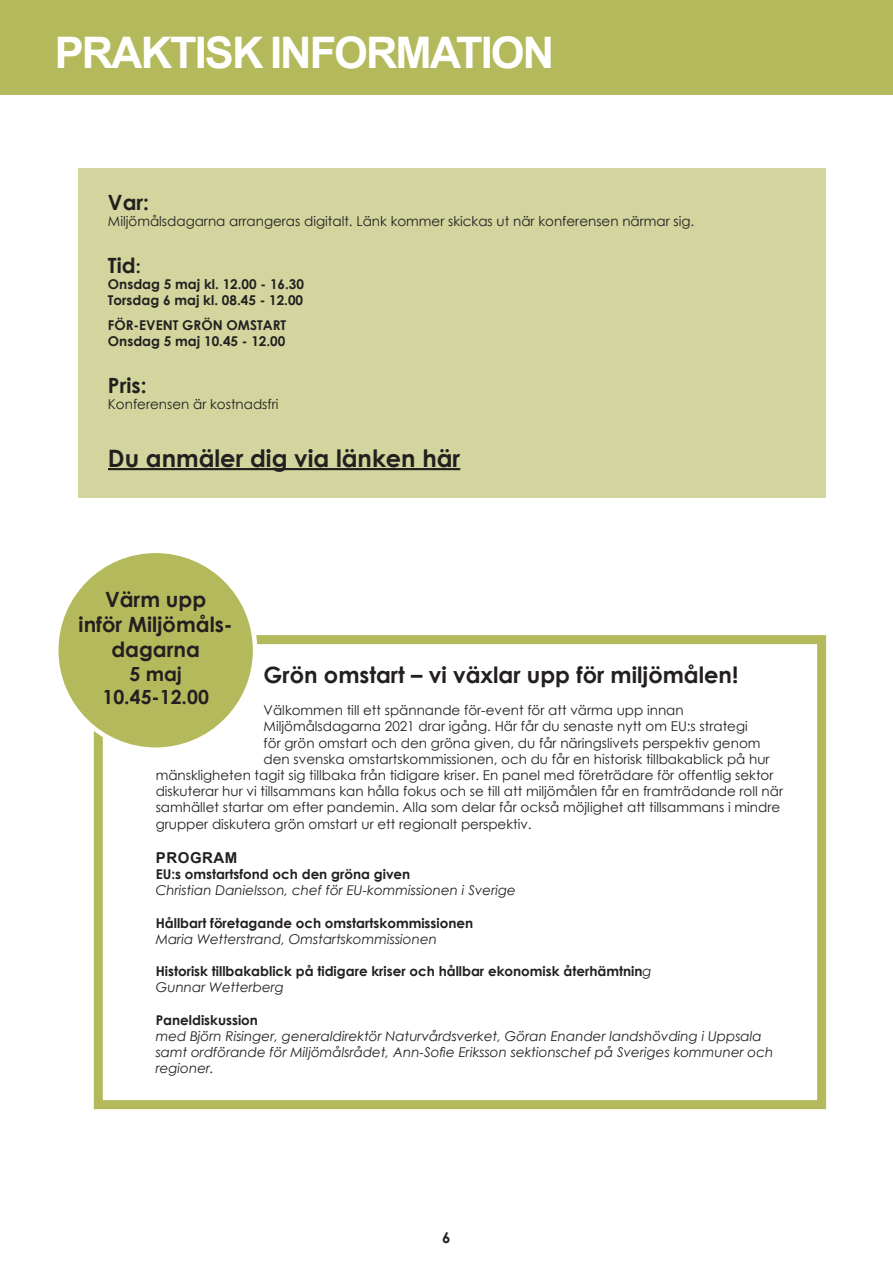
<style>
.page{position:relative;width:893px;height:1263px;background:#fff}
.page>*{position:absolute;margin:0;border:0;box-sizing:border-box;transform-origin:0 0}
.t1{font:700 43.5px "Arial";letter-spacing:-.045em;color:#fff}
.t2{font:700 24px "Century Gothic";color:#231f20}
.t3{font:700 22.5px "Century Gothic";color:#231f20}
.t4{font:700 21px/25.2px "Century Gothic";color:#231f20;text-align:center}
.t5{font:700 19.5px "Century Gothic";color:#231f20}
.t6{font:700 15px "Arial";letter-spacing:.035em;color:#231f20}
.t7{font:700 15px "Century Gothic";color:#231f20}
.t8{font:13.5px "Century Gothic";color:#231f20}
.t9{font:italic 13.5px/16.2px "Century Gothic";color:#231f20}
.t10{font:700 13.5px/16.2px "Century Gothic";color:#231f20}
.s1{font-size:18px}
.s2{font-weight:400;font-style:italic}
</style>
<div class="page">
<div style="left:0;top:0;width:893px;height:95px;background:#b4ba5c"></div>
<hr style="left:892px;top:0;width:1px;height:549px;background:#b4ba5c">
<div style="left:78px;top:168px;width:748px;height:329px;background:#d2d59d"></div>
<div style="left:94px;top:635px;width:732px;height:474px;border:9px solid #b4ba5c"></div>
<hr style="left:108px;top:468px;width:352px;height:2px;background:#231f20">
<div style="left:56px;top:551px;width:199px;height:199px;background:#b4ba5c;border-radius:50%"></div>
<div style="left:54px;top:549px;width:203px;height:203px;border:4px solid #fff;border-radius:50%"></div>
<p class="t1" style="left:55px;top:22px;width:501px">PRAKTISK INFORMATION</p>
<p class="t4" style="left:108px;top:189px;width:43px">Var:</p>
<p class="t8" style="left:108px;top:212px;width:588px">Miljömålsdagarna arrangeras digitalt. Länk kommer skickas ut när konferensen närmar sig.</p>
<p class="t4" style="left:108px;top:252px;width:34px">Tid<span class="s1">:</span></p>
<p class="t10" style="left:108px;top:276px;width:198px">Onsdag 5 maj kl. 12.00 - 16.30</p>
<p class="t10" style="left:108px;top:292px;width:197px">Torsdag 6 maj kl. 08.45 - 12.00</p>
<p class="t10" style="left:108px;top:316px;width:180px">FÖR-EVENT GRÖN OMSTART<br>Onsdag 5 maj 10.45 - 12.00</p>
<p class="t4" style="left:108px;top:372px;width:40px">Pris:</p>
<p class="t8" style="left:108px;top:395px;width:172px">Konferensen är kostnadsfri</p>
<p class="t2" style="left:108px;top:440px;width:354px">Du anmäler dig via länken här</p>
<p class="t4" style="left:105px;top:586px;width:103px">Värm upp</p>
<p class="t4" style="left:79px;top:611px;width:156px">inför Miljömåls&shy;dagarna</p>
<p class="t5" style="left:129px;top:659px;width:54px">5 maj</p>
<p class="t5" style="left:102px;top:682px;width:108px">10.45-12.00</p>
<p class="t3" style="left:264px;top:657px;width:476px">Grön omstart – vi växlar upp för miljömålen!</p>
<p class="t8" style="left:264px;top:701px;width:422px">Välkommen till ett spännande för-event för att värma upp innan</p>
<p class="t8" style="left:264px;top:717px;width:486px">Miljömålsdagarna 2021 drar igång. Här får du senaste nytt om EU:s strategi</p>
<p class="t8" style="left:264px;top:733px;width:498px">för grön omstart och den gröna given, du får näringslivets perspektiv genom</p>
<p class="t8" style="left:264px;top:749px;width:508px">den svenska omstartskommissionen, och du får en historisk tillbakablick på hur</p>
<p class="t8" style="left:156px;top:766px;width:619px">mänskligheten tagit sig tillbaka från tidigare kriser. En panel med företrädare för offentlig sektor</p>
<p class="t8" style="left:156px;top:782px;width:629px">diskuterar hur vi tillsammans kan hålla fokus och se till att miljömålen får en framträdande roll när</p>
<p class="t8" style="left:156px;top:798px;width:626px">samhället startar om efter pandemin. Alla som delar får också möjlighet att tillsammans i mindre</p>
<p class="t8" style="left:156px;top:814px;width:377px">grupper diskutera grön omstart ur ett regionalt perspektiv.</p>
<p class="t6" style="left:156px;top:847px;width:83px">PROGRAM</p>
<p class="t10" style="left:156px;top:865px;width:256px">EU:s omstartsfond och den gröna given</p>
<p class="t9" style="left:156px;top:882px;width:362px">Christian Danielsson, chef för EU-kommissionen i Sverige</p>
<p class="t10" style="left:156px;top:914px;width:319px">Hållbart företagande och omstartskommissionen</p>
<p class="t9" style="left:156px;top:931px;width:283px">Maria Wetterstrand, Omstartskommissionen</p>
<p class="t10" style="left:156px;top:962px;width:497px">Historisk tillbakablick på tidigare kriser och hållbar ekonomisk återhämtnin<span class="s2">g</span></p>
<p class="t9" style="left:156px;top:979px;width:130px">Gunnar Wetterberg</p>
<p class="t10" style="left:156px;top:1011px;width:104px">Paneldiskussion</p>
<p class="t9" style="left:156px;top:1028px;width:619px">med Björn Risinger, generaldirektör Naturvårdsverket, Göran Enander landshövding i Uppsala samt ordförande för Miljömålsrådet, Ann-Sofie Eriksson sektionschef på Sveriges kommuner och regioner.</p>
<p class="t7" style="left:442px;top:1226px;width:10px">6</p>
</div>
